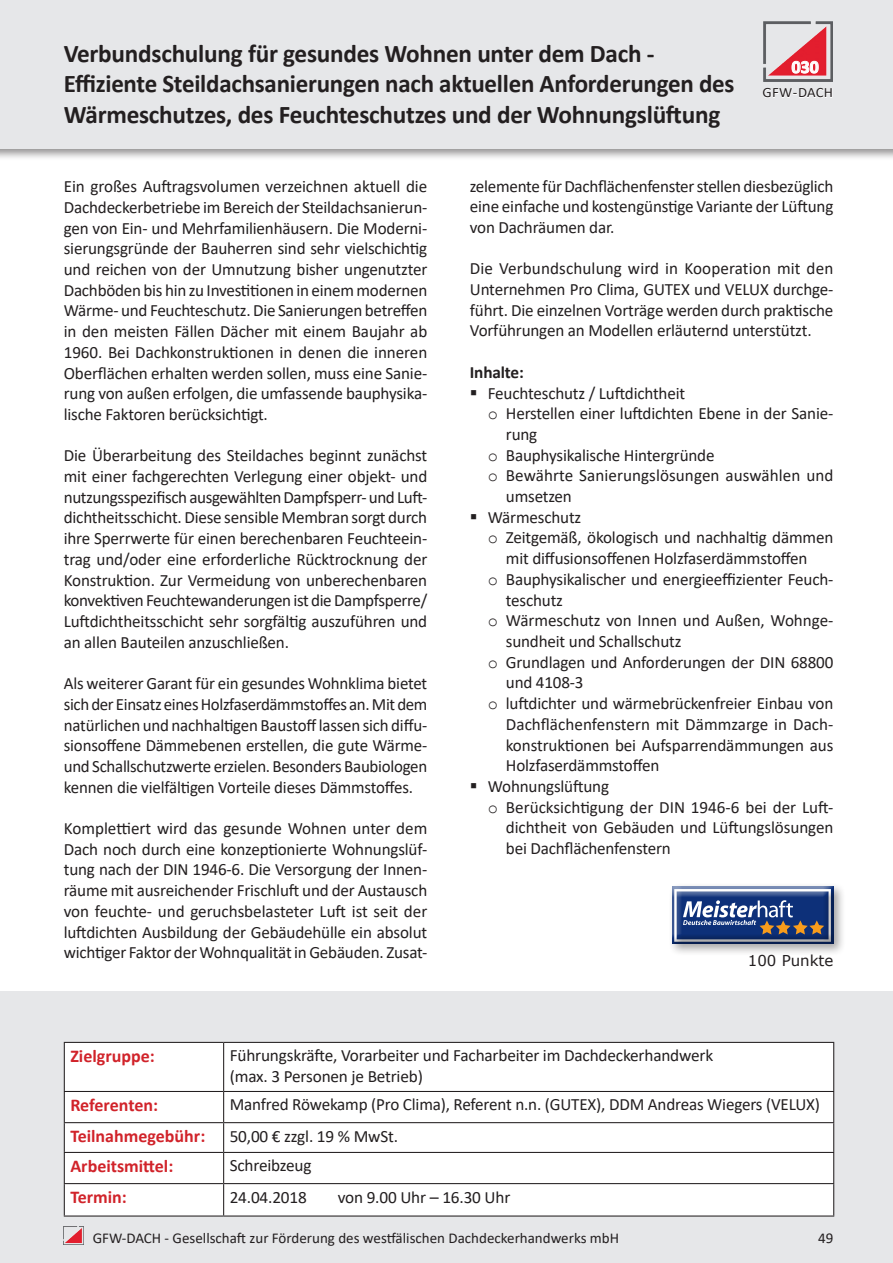
<style>
.page{position:relative;width:893px;height:1263px;background:#fff}
.page>*{position:absolute;margin:0;border:0;box-sizing:border-box;transform-origin:0 0}
.t1{font:700 25.5px/30.6px "Calibri";letter-spacing:-.01em;color:#231f20}
.t2{font:700 18px "Calibri";color:#d1232a}
.t3{font:700 18px "Calibri";color:#fff}
.t4{font:17.25px/20.7px "Calibri";letter-spacing:-.01em;color:#231f20;text-align:justify}
.t5{font:700 17.25px "Calibri";letter-spacing:-.01em;color:#231f20}
.t6{font:16.5px "Calibri";color:#231f20}
.t7{font:15px "Calibri";color:#231f20}
.t8{font:15px "Verdana";color:#231f20}
.t9{font:14.25px "Calibri";letter-spacing:.01em;color:#231f20;scale:1.04 1}
.s1{font-family:"Courier New"}
.s2{font-size:18px}
</style>
<div class="page">
<div style="left:0;top:0;width:893px;height:161px;background:#231f20;opacity:.5"></div>
<div style="left:0;top:0;width:893px;height:149px;background:#e6e7e9"></div>
<div style="left:0;top:991px;width:893px;height:272px;background:#e6e7e9"></div>
<div style="left:668px;top:883px;width:177px;height:74px;background:#231f20;opacity:.4"></div>
<div style="left:672px;top:886px;width:162px;height:59px;background:#231f20;opacity:.4"></div>
<div style="left:65px;top:1043px;width:768px;height:172px;background:#fff"></div>
<hr style="left:64px;top:1042px;width:160px;height:1px;background:#231f20">
<hr style="left:64px;top:1043px;width:1px;height:48px;background:#231f20">
<hr style="left:224px;top:1042px;width:610px;height:1px;background:#231f20">
<hr style="left:223px;top:1043px;width:1px;height:48px;background:#231f20">
<hr style="left:833px;top:1043px;width:1px;height:48px;background:#231f20">
<hr style="left:64px;top:1091px;width:160px;height:1px;background:#231f20">
<hr style="left:64px;top:1092px;width:1px;height:30px;background:#231f20">
<hr style="left:224px;top:1091px;width:610px;height:1px;background:#231f20">
<hr style="left:223px;top:1092px;width:1px;height:30px;background:#231f20">
<hr style="left:833px;top:1092px;width:1px;height:30px;background:#231f20">
<hr style="left:64px;top:1122px;width:160px;height:1px;background:#231f20">
<svg style="left:64px;top:1123px;width:1px;height:29px"></svg>
<hr style="left:224px;top:1122px;width:610px;height:1px;background:#231f20">
<svg style="left:223px;top:1123px;width:1px;height:29px"></svg>
<svg style="left:833px;top:1123px;width:1px;height:29px"></svg>
<hr style="left:64px;top:1152px;width:160px;height:1px;background:#231f20">
<hr style="left:64px;top:1153px;width:1px;height:30px;background:#231f20">
<hr style="left:224px;top:1152px;width:610px;height:1px;background:#231f20">
<hr style="left:223px;top:1153px;width:1px;height:30px;background:#231f20">
<hr style="left:833px;top:1153px;width:1px;height:30px;background:#231f20">
<hr style="left:64px;top:1183px;width:160px;height:1px;background:#231f20">
<hr style="left:64px;top:1184px;width:1px;height:31px;background:#231f20">
<hr style="left:224px;top:1183px;width:610px;height:1px;background:#231f20">
<hr style="left:223px;top:1184px;width:1px;height:31px;background:#231f20">
<hr style="left:833px;top:1184px;width:1px;height:31px;background:#231f20">
<hr style="left:64px;top:1215px;width:160px;height:1px;background:#231f20">
<hr style="left:224px;top:1215px;width:610px;height:1px;background:#231f20">
<img style="left:763px;top:21px;width:69px;height:60px">
<svg style="left:791px;top:61px;width:28px;height:13px"></svg>
<svg style="left:763px;top:88px;width:69px;height:10px"></svg>
<img style="left:65px;top:1227px;width:19px;height:17px">
<p class="t1" style="left:64px;top:38px;width:672px">Verbundschulung für gesundes Wohnen unter dem Dach -<br>Effiziente Steildachsanierungen nach aktuellen Anforderungen des<br>Wärmeschutzes, des Feuchteschutzes und der Wohnungslüftung</p>
<p class="t3" style="left:792px;top:54px;width:29px">030</p>
<p class="t9" style="left:762px;top:83px;width:69px">GFW-DACH</p>
<p class="t4" style="left:64px;top:176px;width:365px">Ein großes Auftragsvolumen verzeichnen aktuell die Dachdeckerbetriebe im Bereich der Steildachsanierun&shy;gen von Ein- und Mehrfamilienhäusern. Die Moderni&shy;sierungsgründe der Bauherren sind sehr vielschichtig und reichen von der Umnutzung bisher ungenutzter Dachböden bis hin zu Investitionen in einem modernen Wärme- und Feuchteschutz. Die Sanierungen betreffen in den meisten Fällen Dächer mit einem Baujahr ab 1960. Bei Dachkonstruktionen in denen die inneren Oberflächen erhalten werden sollen, muss eine Sanie&shy;rung von außen erfolgen, die umfassende bauphysika&shy;lische Faktoren berücksichtigt.</p>
<p class="t4" style="left:64px;top:445px;width:365px">Die Überarbeitung des Steildaches beginnt zunächst mit einer fachgerechten Verlegung einer objekt- und nutzungsspezifisch ausgewählten Dampfsperr- und Luft&shy;dichtheitsschicht. Diese sensible Membran sorgt durch ihre Sperrwerte für einen berechenbaren Feuchteein&shy;trag und/oder eine erforderliche Rücktrocknung der Konstruktion. Zur Vermeidung von unberechenbaren konvektiven Feuchtewanderungen ist die Dampfsperre/ Luftdichtheitsschicht sehr sorgfältig auszuführen und an allen Bauteilen anzuschließen.</p>
<p class="t4" style="left:64px;top:673px;width:365px">Als weiterer Garant für ein gesundes Wohnklima bietet sich der Einsatz eines Holzfaserdämmstoffes an. Mit dem natürlichen und nachhaltigen Baustoff lassen sich diffu&shy;sionsoffene Dämmebenen erstellen, die gute Wärme&shy;und Schallschutzwerte erzielen. Besonders Baubiologen kennen die vielfältigen Vorteile dieses Dämmstoffes.</p>
<p class="t4" style="left:64px;top:817px;width:365px">Komplettiert wird das gesunde Wohnen unter dem Dach noch durch eine konzeptionierte Wohnungslüf&shy;tung nach der DIN 1946-6. Die Versorgung der Innen&shy;räume mit ausreichender Frischluft und der Austausch von feuchte- und geruchsbelasteter Luft ist seit der luftdichten Ausbildung der Gebäudehülle ein absolut wichtiger Faktor der Wohnqualität in Gebäuden. Zusat-</p>
<p class="t4" style="left:470px;top:175px;width:365px">zelemente für Dachflächenfenster stellen diesbezüglich eine einfache und kostengünstige Variante der Lüftung von Dachräumen dar.</p>
<p class="t4" style="left:470px;top:258px;width:365px">Die Verbundschulung wird in Kooperation mit den Unternehmen Pro Clima, GUTEX und VELUX durchge&shy;führt. Die einzelnen Vorträge werden durch praktische Vorführungen an Modellen erläuternd unterstützt.</p>
<p class="t5" style="left:470px;top:360px;width:55px">Inhalte:</p>
<p class="t4" style="left:470px;top:382px;width:217px">▪ Feuchteschutz / Luftdichtheit</p>
<p class="t4" style="left:506px;top:403px;width:329px;text-indent:-18px"><span class="s1">o</span> Herstellen einer luftdichten Ebene in der Sanie&shy;rung</p>
<p class="t4" style="left:488px;top:444px;width:228px"><span class="s1">o</span> Bauphysikalische Hintergründe</p>
<p class="t4" style="left:506px;top:465px;width:329px;text-indent:-18px"><span class="s1">o</span> Bewährte Sanierungslösungen auswählen und umsetzen</p>
<p class="t4" style="left:470px;top:506px;width:113px">▪ Wärmeschutz</p>
<p class="t4" style="left:488px;top:527px;width:347px;text-align:center"><span class="s1">o</span> Zeitgemäß, ökologisch und nachhaltig dämmen mit diffusionsoffenen Holzfaserdämmstoffen</p>
<p class="t4" style="left:506px;top:568px;width:329px;text-indent:-18px"><span class="s1">o</span> Bauphysikalischer und energieeffizienter Feuch&shy;teschutz</p>
<p class="t4" style="left:506px;top:610px;width:329px;text-indent:-18px"><span class="s1">o</span> Wärmeschutz von Innen und Außen, Wohnge&shy;sundheit und Schallschutz</p>
<p class="t4" style="left:506px;top:651px;width:329px;text-indent:-18px"><span class="s1">o</span> Grundlagen und Anforderungen der DIN 68800 und 4108-3</p>
<p class="t4" style="left:506px;top:693px;width:329px;text-indent:-18px"><span class="s1">o</span> luftdichter und wärmebrückenfreier Einbau von Dachflächenfenstern mit Dämmzarge in Dach&shy;konstruktionen bei Aufsparrendämmungen aus Holzfaserdämmstoffen</p>
<p class="t4" style="left:470px;top:775px;width:141px">▪ Wohnungslüftung</p>
<p class="t4" style="left:506px;top:796px;width:329px;text-indent:-18px"><span class="s1">o</span> Berücksichtigung der DIN 1946-6 bei der Luft&shy;dichtheit von Gebäuden und Lüftungslösungen bei Dachflächenfenstern</p>
<p class="t8" style="left:748px;top:950px;width:87px">100 Punkte</p>
<p class="t2" style="left:70px;top:1043px;width:86px">Zielgruppe:</p>
<p class="t4" style="left:230px;top:1045px;width:485px">Führungskräfte, Vorarbeiter und Facharbeiter im Dachdeckerhandwerk</p>
<p class="t4" style="left:230px;top:1065px;width:195px">(max. 3 Personen je Betrieb)</p>
<p class="t2" style="left:70px;top:1092px;width:89px">Referenten:</p>
<p class="t4" style="left:230px;top:1094px;width:592px">Manfred Röwekamp (Pro Clima), Referent n.n. (GUTEX), DDM Andreas Wiegers (VELUX)</p>
<p class="t2" style="left:70px;top:1123px;width:136px">Teilnahmegebühr:</p>
<p class="t4" style="left:230px;top:1125px;width:170px">50,00 € zzgl. 19 % MwSt.</p>
<p class="t2" style="left:70px;top:1153px;width:104px">Arbeitsmittel:</p>
<p class="t4" style="left:230px;top:1155px;width:83px">Schreibzeug</p>
<p class="t2" style="left:70px;top:1184px;width:58px">Termin:</p>
<p class="t4" style="left:230px;top:1187px;width:79px">24.04.2018</p>
<p class="t4" style="left:338px;top:1187px;width:174px">von 9.00 Uhr <span class="s2">–</span> 16.30 Uhr</p>
<p class="t7" style="left:93px;top:1228px;width:528px">GFW-DACH - Gesellschaft zur Förderung des westfälischen Dachdeckerhandwerks mbH</p>
<p class="t7" style="left:818px;top:1228px;width:17px">49</p>
<p class="t6" style="left:817px;top:1227px;width:18px">49</p>
</div>
